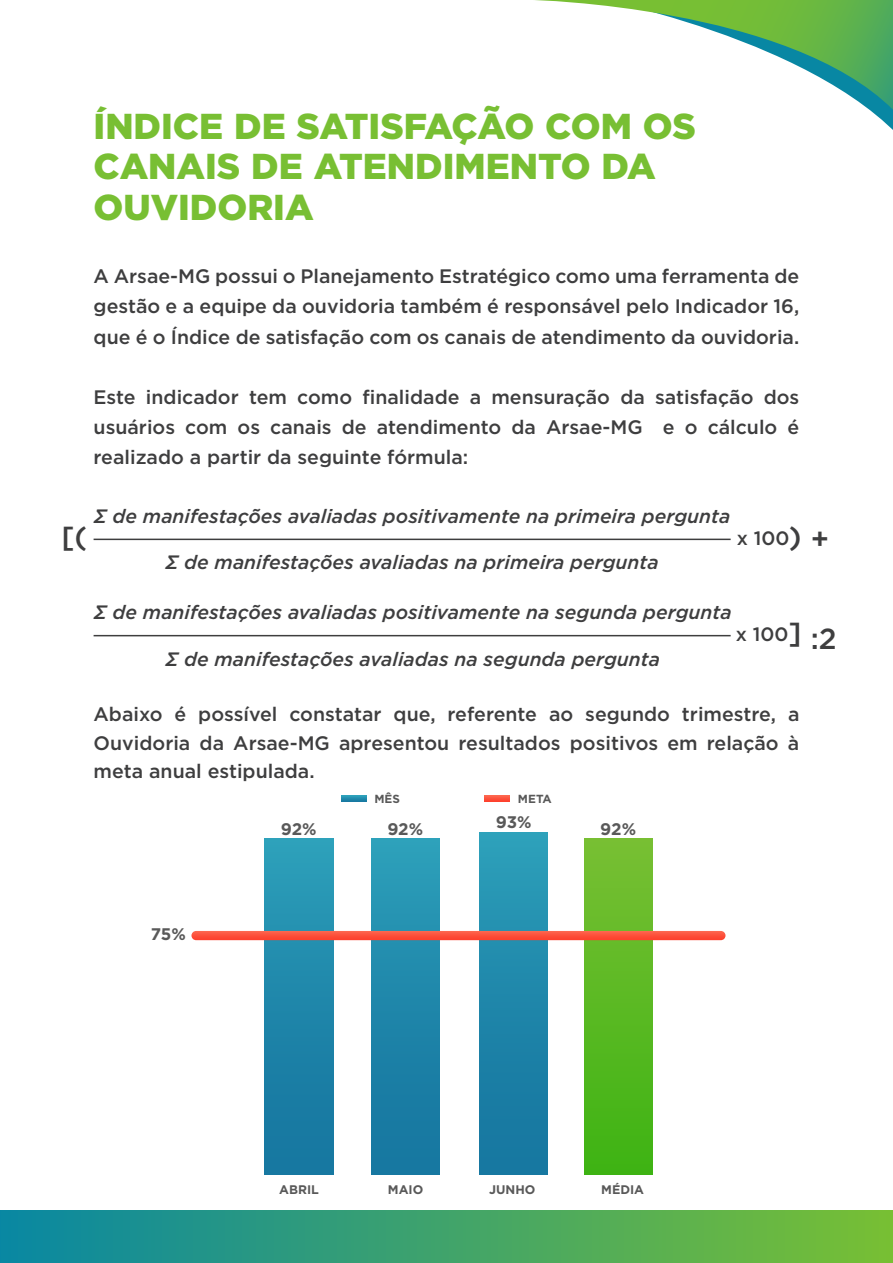
<style>
.page{position:relative;width:893px;height:1263px;background:#fff}
.page>*{position:absolute;margin:0;border:0;box-sizing:border-box;transform-origin:0 0}
.t1{font:900 36px/40.5px "Gotham";color:#78bf33}
.t2{font:500 29.1px "Gotham";color:#3e3e3f}
.t3{font:500 19.5px/30.8px "Gotham";color:#3e3e3f;text-align:justify}
.t4{font:italic 500 19.35px "Gotham";color:#3e3e3f}
.t5{font:500 19.35px "Gotham";color:#3e3e3f}
.t6{font:700 16.8px "Gotham";letter-spacing:-.01em;color:#595959}
.t7{font:700 12.45px "Gotham";color:#595959}
.t8{font:700 11.7px "Gotham";color:#595959}
</style>
<div class="page">
<div style="left:0;top:1211px;width:893px;height:52px;background:linear-gradient(to right,#0887a3,#78bf33)"></div>
<svg style="left:870px;top:110px;width:23px;height:20px"></svg>
<svg style="left:535px;top:0;width:358px;height:110px"></svg>
<hr style="left:94px;top:539px;width:637px;height:1px;background:#3e3e3f">
<hr style="left:94px;top:635px;width:637px;height:1px;background:#3e3e3f">
<div style="left:265px;top:839px;width:68px;height:336px;background:linear-gradient(to bottom,#2c9eb9,#14739e)"></div>
<div style="left:371px;top:839px;width:69px;height:336px;background:linear-gradient(to bottom,#2c9eb9,#14739e)"></div>
<div style="left:479px;top:833px;width:69px;height:342px;background:linear-gradient(to bottom,#2c9eb9,#14739e)"></div>
<div style="left:584px;top:839px;width:69px;height:336px;background:linear-gradient(to bottom,#78bf33,#3eb313)"></div>
<svg style="left:191px;top:931px;width:534px;height:9px;background:#fd513c"></svg>
<svg style="left:485px;top:795px;width:24px;height:7px"></svg>
<svg style="left:341px;top:795px;width:25px;height:7px"></svg>
<p class="t1" style="left:94px;top:105px;width:604px">ÍNDICE DE SATISFAÇÃO COM OS<br>CANAIS DE ATENDIMENTO DA<br>OUVIDORIA</p>
<p class="t3" style="left:94px;top:260px;width:707px">A Arsae-MG possui o Planejamento Estratégico como uma ferramenta de gestão e a equipe da ouvidoria também é responsável pelo Indicador 16, que é o Índice de satisfação com os canais de atendimento da ouvidoria.</p>
<p class="t3" style="left:94px;top:382px;width:707px;line-height:30px">Este indicador tem como finalidade a mensuração da satisfação dos usuários com os canais de atendimento da Arsae-MG e o cálculo é realizado a partir da seguinte fórmula:</p>
<p class="t4" style="left:94px;top:503px;width:638px">Σ de manifestações avaliadas positivamente na primeira pergunta</p>
<p class="t4" style="left:165px;top:550px;width:495px">Σ de manifestações avaliadas na primeira pergunta</p>
<p class="t2" style="left:61px;top:517px;width:28px">[(</p>
<p class="t5" style="left:737px;top:525px;width:54px">x 100</p>
<p class="t2" style="left:789px;top:517px;width:14px">)</p>
<p class="t2" style="left:811px;top:519px;width:20px">+</p>
<p class="t4" style="left:94px;top:600px;width:639px">Σ de manifestações avaliadas positivamente na segunda pergunta</p>
<p class="t4" style="left:165px;top:646px;width:496px">Σ de manifestações avaliadas na segunda pergunta</p>
<p class="t5" style="left:736px;top:622px;width:54px">x 100</p>
<p class="t2" style="left:788px;top:614px;width:15px">]</p>
<p class="t2" style="left:811px;top:620px;width:27px">:2</p>
<p class="t3" style="left:94px;top:700px;width:707px;line-height:28.5px">Abaixo é possível constatar que, referente ao segundo trimestre, a Ouvidoria da Arsae-MG apresentou resultados positivos em relação à meta anual estipulada.</p>
<p class="t8" style="left:374px;top:791px;width:27px">MÊS</p>
<p class="t8" style="left:518px;top:791px;width:35px">META</p>
<p class="t6" style="left:151px;top:923px;width:36px">75%</p>
<p class="t6" style="left:496px;top:811px;width:37px">93%</p>
<p class="t6" style="left:281px;top:818px;width:37px">92%</p>
<p class="t6" style="left:387px;top:818px;width:37px">92%</p>
<p class="t6" style="left:600px;top:818px;width:37px">92%</p>
<p class="t7" style="left:279px;top:1181px;width:41px">ABRIL</p>
<p class="t7" style="left:388px;top:1181px;width:37px">MAIO</p>
<p class="t7" style="left:489px;top:1181px;width:48px">JUNHO</p>
<p class="t7" style="left:601px;top:1181px;width:44px">MÉDIA</p>
</div>
